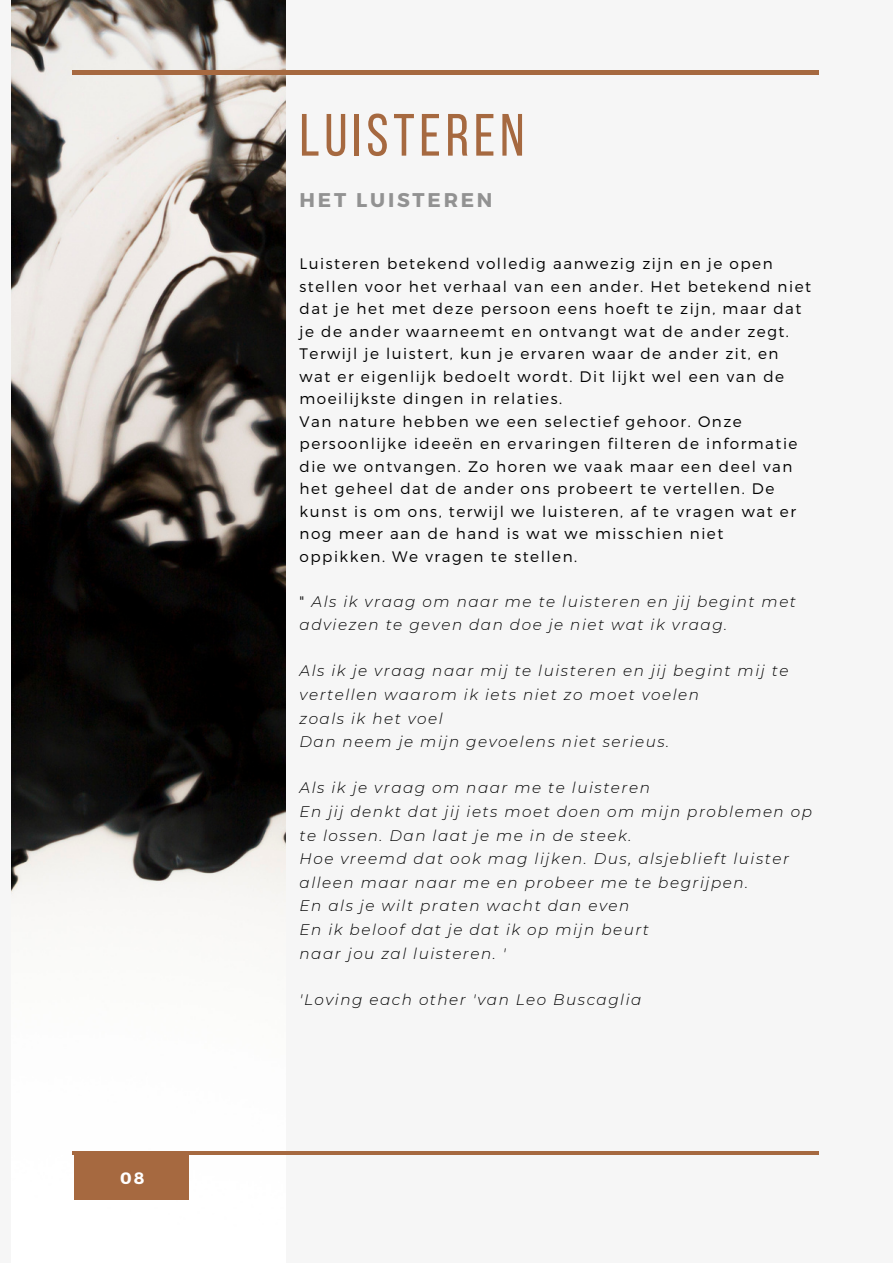
<style>
.page{position:relative;width:893px;height:1264px;background:#fff}
.page>*{position:absolute;margin:0;border:0;box-sizing:border-box;transform-origin:0 0}
.t1{font:59.55px "Bebas Neue";letter-spacing:.08em;color:#a66940}
.t2{font:700 19.8px "Montserrat";letter-spacing:.14em;color:#929292}
.t3{font:700 16.5px "Montserrat";color:#fff}
.t4{font:300 15.15px/22.5px "Montserrat";letter-spacing:.1em;color:#000}
.t5{font:italic 300 15.15px/23.5px "Montserrat";letter-spacing:.1em;color:#000}
.s1{font-style:normal}
</style>
<div class="page">
<div style="left:0;top:0;width:892px;height:1262px;background:#f6f6f6"></div>
<img style="left:12px;top:0;width:273px;height:1200px">
<hr style="left:72px;top:71px;width:747px;height:3px;background:#a66940">
<div style="left:74px;top:1153px;width:115px;height:46px;background:#a66940"></div>
<hr style="left:72px;top:1151px;width:747px;height:3px;background:#a66940">
<p class="t3" style="left:120px;top:1167px;width:26px">08</p>
<p class="t1" style="left:299px;top:111px;width:226px">LUISTEREN</p>
<p class="t2" style="left:299px;top:187px;width:194px">HET LUISTEREN</p>
<p class="t4" style="left:299px;top:252px;width:513px">Luisteren betekend volledig aanwezig zijn en je open stellen voor het verhaal van een ander. Het betekend niet dat je het met deze persoon eens hoeft te zijn, maar dat je de ander waarneemt en ontvangt wat de ander zegt.<br>Terwijl je luistert, kun je ervaren waar de ander zit, en wat er eigenlijk bedoelt wordt. Dit lijkt wel een van de moeilijkste dingen in relaties.</p>
<p class="t4" style="left:299px;top:409px;width:499px">Van nature hebben we een selectief gehoor. Onze persoonlijke ideeën en ervaringen filteren de informatie die we ontvangen. Zo horen we vaak maar een deel van het geheel dat de ander ons probeert te vertellen. De kunst is om ons, terwijl we luisteren, af te vragen wat er nog meer aan de hand is wat we misschien niet oppikken. We vragen te stellen.</p>
<p class="t5" style="left:299px;top:589px;width:498px"><span class="s1">"</span> Als ik vraag om naar me te luisteren en jij begint met adviezen te geven dan doe je niet wat ik vraag.</p>
<p class="t5" style="left:299px;top:659px;width:490px">Als ik je vraag naar mij te luisteren en jij begint mij te vertellen waarom ik iets niet zo moet voelen</p>
<p class="t5" style="left:299px;top:706px;width:145px">zoals ik het voel</p>
<p class="t5" style="left:299px;top:730px;width:371px">Dan neem je mijn gevoelens niet serieus.</p>
<p class="t5" style="left:299px;top:776px;width:352px">Als ik je vraag om naar me te luisteren</p>
<p class="t5" style="left:299px;top:799px;width:514px">En jij denkt dat jij iets moet doen om mijn problemen op te lossen. Dan laat je me in de steek.</p>
<p class="t5" style="left:299px;top:847px;width:491px">Hoe vreemd dat ook mag lijken. Dus, alsjeblieft luister alleen maar naar me en probeer me te begrijpen.</p>
<p class="t5" style="left:299px;top:894px;width:331px">En als je wilt praten wacht dan even</p>
<p class="t5" style="left:299px;top:917px;width:351px">En ik beloof dat je dat ik op mijn beurt</p>
<p class="t5" style="left:299px;top:941px;width:208px">naar jou zal luisteren. '</p>
<p class="t5" style="left:299px;top:987px;width:343px">'Loving each other 'van Leo Buscaglia</p>
</div>
